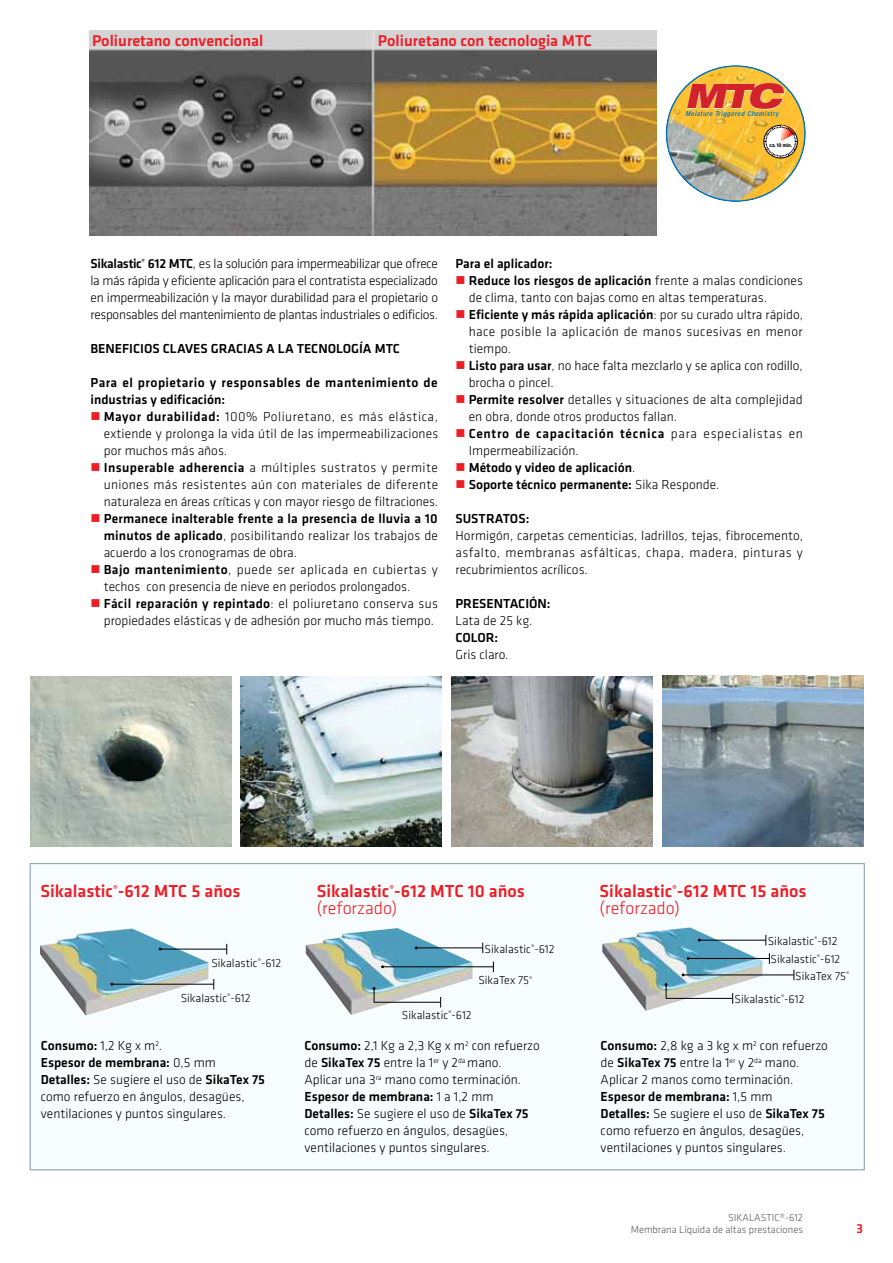
<style>
.page{position:relative;width:893px;height:1263px;background:#fff}
.page>*{position:absolute;margin:0;border:0;box-sizing:border-box;transform-origin:0 0}
.t1{font:italic 900 expanded 33.75px "Helvetica Neue LT Pro";color:#d2232a}
.t2{font:500 18px/17px "Klavika";color:#ed1d24}
.t3{font:500 16.2px "Klavika";color:#ed1d24}
.t4{font:300 13.5px/17px "Klavika";color:#000}
.t5{font:500 13.5px/17px "Klavika";color:#000;text-align:justify}
.t6{font:500 13.5px/17px "Klavika";letter-spacing:.035em;color:#000}
.t7{font:500 13.5px "Klavika";color:#ed1d24}
.t8{font:300 12px/16.5px "Klavika";color:#000}
.t9{font:300 10.5px/12.6px "Klavika";color:#58595b;text-align:right}
.t10{font:italic 500 condensed 6.75px "Helvetica Neue LT Pro";letter-spacing:.08em;color:#0072bc}
.t11{font:700 condensed 5.25px "Helvetica Neue LT Pro";color:#000}
.s1{font-weight:500}
.s2{color:#ed1d24}
.s3{font-weight:300}
</style>
<div class="page">
<img style="left:89px;top:31px;width:567px;height:205px">
<div style="left:665px;top:64px;width:133px;height:104px;background:#fff;opacity:.75"></div>
<div style="left:668px;top:87px;width:138px;height:115px;background:#000;opacity:.75"></div>
<div style="left:685px;top:82px;width:100px;height:28px;background:#fff;opacity:.75"></div>
<div style="left:685px;top:83px;width:101px;height:28px;background:#000;opacity:.75"></div>
<svg style="left:764px;top:125px;width:33px;height:33px"></svg>
<div style="left:30px;top:863px;width:835px;height:307px;background:#f7fcfe;border:1px solid #85999f"></div>
<img style="left:306px;top:928px;width:166px;height:87px">
<hr style="left:416px;top:948px;width:67px;height:1px;background:#000">
<hr style="left:374px;top:1002px;width:66px;height:1px;background:#000">
<svg style="left:373px;top:987px;width:2px;height:15px"></svg>
<hr style="left:383px;top:966px;width:110px;height:1px;background:#000">
<img style="left:602px;top:927px;width:160px;height:84px">
<hr style="left:699px;top:940px;width:67px;height:1px;background:#000">
<hr style="left:666px;top:998px;width:66px;height:1px;background:#000">
<svg style="left:665px;top:983px;width:2px;height:15px"></svg>
<hr style="left:688px;top:958px;width:81px;height:1px;background:#000">
<hr style="left:683px;top:975px;width:111px;height:1px;background:#000">
<img style="left:40px;top:928px;width:169px;height:87px">
<hr style="left:160px;top:949px;width:67px;height:1px;background:#000">
<hr style="left:112px;top:984px;width:102px;height:1px;background:#000">
<img style="left:662px;top:675px;width:201px;height:171px">
<img style="left:30px;top:676px;width:201px;height:170px">
<img style="left:241px;top:676px;width:201px;height:170px">
<img style="left:451px;top:676px;width:201px;height:170px">
<p class="t3" style="left:92px;top:30px;width:173px">Poliuretano convencional</p>
<p class="t3" style="left:378px;top:30px;width:214px">Poliuretano con tecnologia MTC</p>
<h1 class="t1" style="left:685px;top:74px;width:99px">MTC</h1>
<p class="t10" style="left:685px;top:110px;width:95px">Moisture Triggered Chemistry</p>
<p class="t11" style="left:769px;top:142px;width:24px">ca.10 min.</p>
<p class="t4" style="left:91px;top:255px;width:349px;text-align:justify"><span class="s1">Sikalastic</span><sup>®</sup> <span class="s1">612 MTC</span>, es la solución para impermeabilizar que ofrece la más rápida y eficiente aplicación para el contratista especializado en impermeabilización y la mayor durabilidad para el propietario o responsables del mantenimiento de plantas industriales o edificios.</p>
<p class="t5" style="left:91px;top:340px;width:309px">Beneficios claves gracias a la Tecnología MTC</p>
<p class="t6" style="left:91px;top:374px;width:349px">Para el propietario y responsables de mantenimiento de industrias y edificación:</p>
<p class="t4" style="left:104px;top:408px;width:336px;text-align:justify;text-indent:-13px"><span class="s2">■</span> <span class="s1">Mayor durabilidad:</span> 100% Poliuretano, es más elástica, extiende y prolonga la vida útil de las impermeabilizaciones por muchos más años.</p>
<p class="t4" style="left:104px;top:459px;width:336px;text-align:justify;text-indent:-13px"><span class="s2">■</span> <span class="s1">I nsuperable adherencia</span> a múltiples sustratos y permite uniones más resistentes aún con materiales de diferente naturaleza en áreas críticas y con mayor riesgo de filtraciones.</p>
<p class="t5" style="left:104px;top:510px;width:336px;text-indent:-13px"><span class="s2">■</span> Permanece inalterable frente a la presencia de lluvia a 10 minutos de aplicado<span class="s3">, posibilitando realizar los trabajos de acuerdo a los cronogramas de obra.</span></p>
<p class="t4" style="left:104px;top:561px;width:336px;text-indent:-13px"><span class="s2">■</span> <span class="s1">Bajo mantenimiento</span>, puede ser aplicada en cubiertas y techos con presencia de nieve en periodos prolongados.</p>
<p class="t4" style="left:104px;top:595px;width:336px;text-indent:-13px"><span class="s2">■</span> <span class="s1">Fácil reparación y repintado</span>: el poliuretano conserva sus propiedades elásticas y de adhesión por mucho más tiempo.</p>
<p class="t5" style="left:455px;top:255px;width:98px">Para el aplicador:</p>
<p class="t4" style="left:469px;top:272px;width:336px;text-indent:-13px"><span class="s2">■</span> <span class="s1">Reduce los riesgos de aplicación</span> frente a malas condiciones de clima, tanto con bajas como en altas temperaturas.</p>
<p class="t4" style="left:469px;top:306px;width:336px;text-align:justify;text-indent:-13px"><span class="s2">■</span> <span class="s1">Eficiente y más rápida aplicación</span>: por su curado ultra rápido, hace posible la aplicación de manos sucesivas en menor tiempo.</p>
<p class="t4" style="left:469px;top:357px;width:335px;text-indent:-13px"><span class="s2">■</span> <span class="s1">Listo para usar</span>, no hace falta mezclarlo y se aplica con rodillo, brocha o pincel.</p>
<p class="t4" style="left:469px;top:391px;width:335px;text-indent:-13px"><span class="s2">■</span> <span class="s1">Permite resolver</span> detalles y situaciones de alta complejidad en obra, donde otros productos fallan.</p>
<p class="t4" style="left:469px;top:425px;width:336px;text-indent:-13px"><span class="s2">■</span> <span class="s1">Centro de capacitación técnica</span> para especialistas en<br>Impermeabilización.</p>
<p class="t5" style="left:455px;top:459px;width:181px"><span class="s2">■</span> Método y video de aplicación<span class="s3">.</span></p>
<p class="t5" style="left:455px;top:476px;width:266px"><span class="s2">■</span> Soporte técnico permanente: <span class="s3">Sika Responde.</span></p>
<p class="t5" style="left:455px;top:510px;width:75px">Sustratos:</p>
<p class="t4" style="left:455px;top:527px;width:349px;text-align:justify">Hormigón, carpetas cementicias, ladrillos, tejas, fibrocemento, asfalto, membranas asfálticas, chapa, madera, pinturas y recubrimientos acrílicos.</p>
<p class="t5" style="left:455px;top:595px;width:97px">Presentación:</p>
<p class="t4" style="left:455px;top:612px;width:79px">Lata de 25 kg.</p>
<p class="t5" style="left:455px;top:629px;width:44px">Color:</p>
<p class="t4" style="left:455px;top:646px;width:55px">Gris claro.</p>
<h2 class="t2" style="left:40px;top:882px;width:202px">Sikalastic<sup>®</sup>-612 MTC 5 años</h2>
<h2 class="t2" style="left:317px;top:882px;width:210px">Sikalastic<sup>®</sup>-612 MTC 10 años <span class="s3">(reforzado)</span></h2>
<h2 class="t2" style="left:600px;top:882px;width:209px">Sikalastic<sup>®</sup>-612 MTC 15 años <span class="s3">(reforzado)</span></h2>
<p class="t8" style="left:211px;top:954px;width:71px">Sikalastic<sup>®</sup>-612</p>
<p class="t8" style="left:181px;top:989px;width:71px">Sikalastic<sup>®</sup>-612</p>
<p class="t4" style="left:41px;top:1037px;width:226px"><span class="s1">Consumo:</span> 1,2 Kg x m<sup>2</sup>.<br><span class="s1">Espesor de membrana:</span> 0,5 mm<br><span class="s1">Detalles:</span> Se sugiere el uso de <span class="s1">SikaTex 75 </span>como refuerzo en ángulos, desagües, ventilaciones y puntos singulares.</p>
<p class="t8" style="left:485px;top:940px;width:71px">Sikalastic<sup>®</sup>-612</p>
<p class="t8" style="left:478px;top:972px;width:56px">SikaTex 75<sup>®</sup></p>
<p class="t8" style="left:402px;top:1006px;width:71px">Sikalastic<sup>®</sup>-612</p>
<p class="t8" style="left:768px;top:932px;width:71px">Sikalastic<sup>®</sup>-612</p>
<p class="t8" style="left:795px;top:951px;width:56px;text-indent:-25px">Sikalastic<sup>®</sup>-612<br>SikaTex 75<sup>®</sup></p>
<p class="t8" style="left:735px;top:990px;width:71px">Sikalastic<sup>®</sup>-612</p>
<p class="t4" style="left:304px;top:1037px;width:237px"><span class="s1">Consumo:</span> 2,1 Kg a 2,3 Kg x m<sup>2</sup> con refuerzo de <span class="s1">SikaTex 75</span> entre la 1<sup>er</sup> y 2<sup>da</sup> mano.<br>Aplicar una 3<sup>ra</sup> mano como terminación.<br><span class="s1">Espesor de membrana:</span> 1 a 1,2 mm <span class="s1">Detalles:</span> Se sugiere el uso de <span class="s1">SikaTex 75 </span>como refuerzo en ángulos, desagües, ventilaciones y puntos singulares.</p>
<p class="t4" style="left:601px;top:1037px;width:229px"><span class="s1">Consumo:</span> 2,8 kg a 3 kg x m<sup>2</sup> con refuerzo de <span class="s1">SikaTex 75</span> entre la 1<sup>er</sup> y 2<sup>da</sup> mano.<br>Aplicar 2 manos como terminación.<br><span class="s1">Espesor de membrana:</span> 1,5 mm<br><span class="s1">Detalles:</span> Se sugiere el uso de <span class="s1">SikaTex 75 </span>como refuerzo en ángulos, desagües, ventilaciones y puntos singulares.</p>
<p class="t9" style="left:631px;top:1211px;width:174px">SIKALASTIC®-612<br>Membrana Líquida de altas prestaciones</p>
<p class="t7" style="left:857px;top:1219px;width:8px">3</p>
</div>
